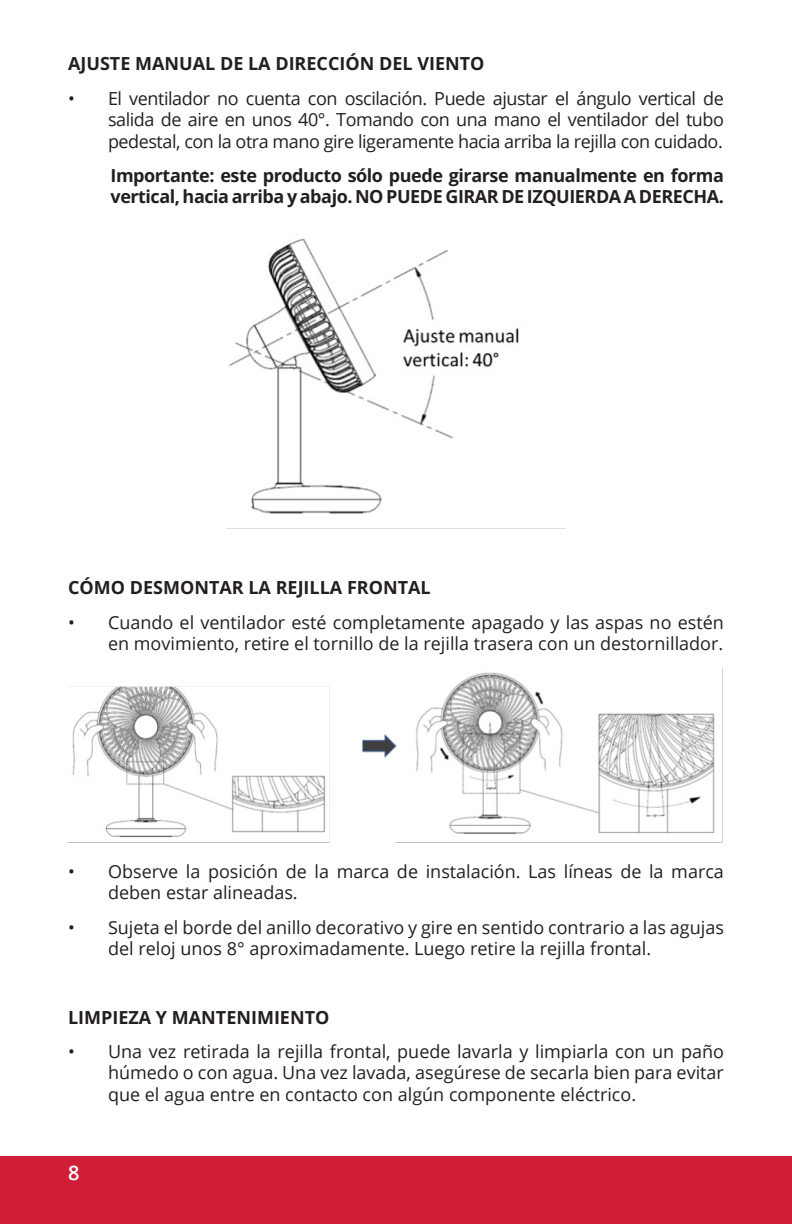
<style>
.page{position:relative;width:792px;height:1224px;background:#fff}
.page>*{position:absolute;margin:0;border:0;box-sizing:border-box;transform-origin:0 0}
.t1{font:600 20px "Open Sans";color:#fff}
.t2{font:18px/21.6px "Open Sans";color:#231f20;text-align:justify}
.t3{font:700 18px/21.6px "Open Sans";letter-spacing:-.025em;color:#231f20}
.t4{font:700 18px "Open Sans";color:#231f20}
</style>
<div class="page">
<div style="left:0;top:1156px;width:792px;height:68px;background:#d01e39"></div>
<img style="left:226px;top:239px;width:340px;height:290px">
<img style="left:68px;top:668px;width:655px;height:175px">
<p class="t4" style="left:68px;top:51px;width:418px">AJUSTE MANUAL DE LA DIRECCIÓN DEL VIENTO</p>
<p class="t2" style="left:108px;top:87px;width:617px;text-indent:-40px">• El ventilador no cuenta con oscilación. Puede ajustar el ángulo vertical de salida de aire en unos 40°. Tomando con una mano el ventilador del tubo pedestal, con la otra mano gire ligeramente hacia arriba la rejilla con cuidado.</p>
<p class="t3" style="left:111px;top:164px;width:615px">Importante: este producto sólo puede girarse manualmente en forma vertical, hacia arriba y abajo. NO PUEDE GIRAR DE IZQUIERDA A DERECHA.</p>
<p class="t4" style="left:68px;top:575px;width:364px">CÓMO DESMONTAR LA REJILLA FRONTAL</p>
<p class="t2" style="left:68px;top:611px;width:657px;text-align:right">• Cuando el ventilador esté completamente apagado y las aspas no estén en movimiento, retire el tornillo de la rejilla trasera con un destornillador.</p>
<p class="t2" style="left:108px;top:860px;width:617px;text-indent:-40px">• Observe la posición de la marca de instalación. Las líneas de la marca deben estar alineadas.</p>
<p class="t2" style="left:108px;top:916px;width:617px;text-indent:-40px">• Sujeta el borde del anillo decorativo y gire en sentido contrario a las agujas del reloj unos 8° aproximadamente. Luego retire la rejilla frontal.</p>
<p class="t4" style="left:68px;top:1005px;width:263px">LIMPIEZA Y MANTENIMIENTO</p>
<p class="t2" style="left:108px;top:1040px;width:617px;text-indent:-40px">• Una vez retirada la rejilla frontal, puede lavarla y limpiarla con un paño húmedo o con agua. Una vez lavada, asegúrese de secarla bien para evitar que el agua entre en contacto con algún componente eléctrico.</p>
<p class="t1" style="left:68px;top:1160px;width:13px">8</p>
</div>
